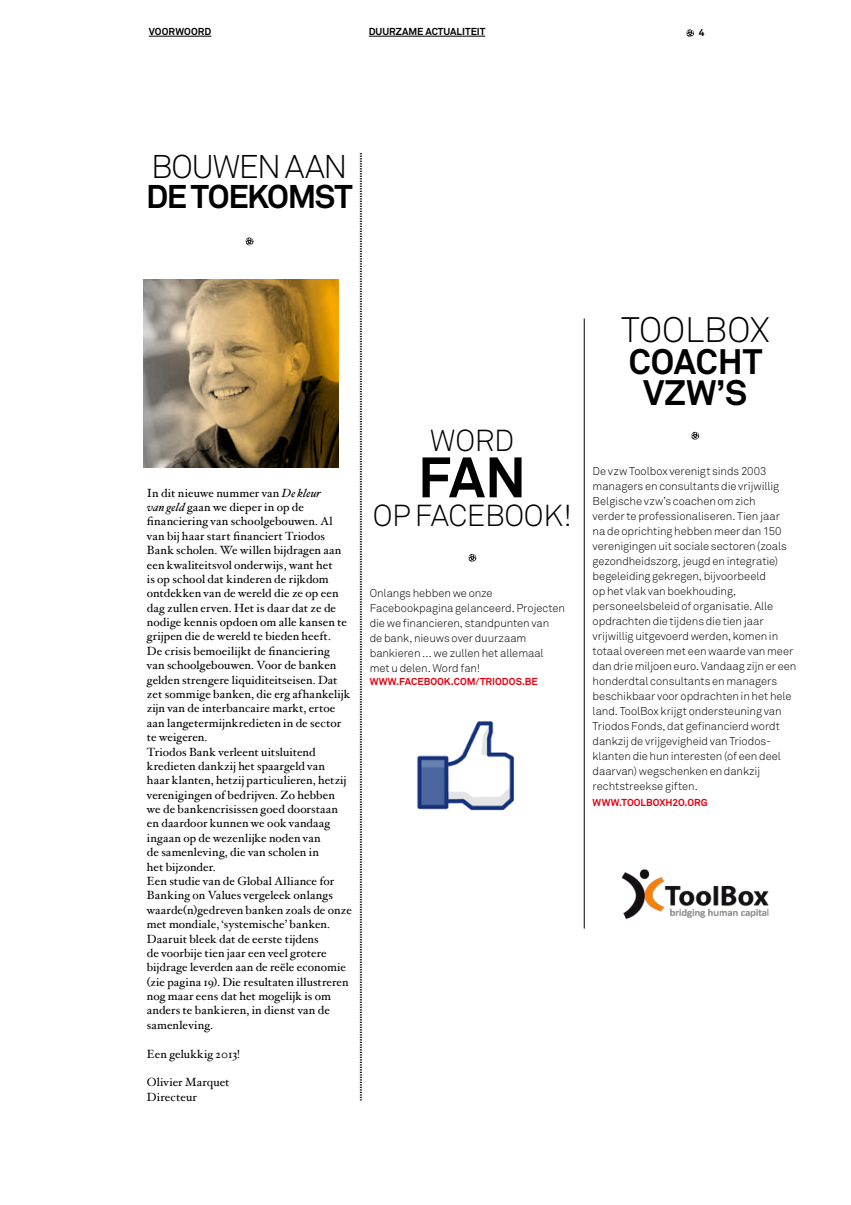
<style>
.page{position:relative;width:851px;height:1205px;background:#fff}
.page>*{position:absolute;margin:0;border:0;box-sizing:border-box;transform-origin:0 0}
.t1{font:700 56.25px "Akkurat";color:#000}
.t2{font:700 35px/31.2px "Akkurat";color:#000;text-align:center}
.t3{font:300 35px "Akkurat";color:#000}
.t4{font:700 32.5px "Akkurat";letter-spacing:-.04em;color:#000}
.t5{font:300 32.5px "Akkurat";letter-spacing:-.045em;color:#000}
.t6{font:300 30px "Akkurat";letter-spacing:-.01em;color:#000}
.t7{font:11.88px/14.4px "Hoefler Text";color:#000}
.t8{font:300 11.25px/15px "Akkurat";letter-spacing:-.005em;color:#000}
.t9{font:700 10px "Akkurat";color:#e3000f}
.t10{font:700 10px "Akkurat";color:#000}
.s1{font-style:italic}
</style>
<div class="page">
<svg style="left:686px;top:29px;width:7px;height:8px"></svg>
<hr style="left:149px;top:36px;width:62px;height:1px;background:#000">
<hr style="left:369px;top:36px;width:116px;height:1px;background:#000">
<svg style="left:360px;top:153px;width:2px;height:947px"></svg>
<svg style="left:245px;top:237px;width:8px;height:8px"></svg>
<hr style="left:584px;top:318px;width:1px;height:610px;background:#000">
<svg style="left:468px;top:554px;width:8px;height:8px"></svg>
<svg style="left:691px;top:432px;width:8px;height:8px"></svg>
<img style="left:621px;top:869px;width:148px;height:51px">
<img style="left:417px;top:721px;width:98px;height:90px">
<img style="left:143px;top:279px;width:195px;height:189px">
<p class="t10" style="left:149px;top:25px;width:8px">VOORWOORD</p>
<p class="t10" style="left:369px;top:25px;width:8px">DUURZAME</p>
<p class="t10" style="left:425px;top:25px;width:7px">ACTUALITEIT</p>
<p class="t10" style="left:698px;top:26px;width:7px">4</p>
<h3 class="t5" style="left:151px;top:147px;width:198px">BOUWEN AAN</h3>
<h3 class="t4" style="left:146px;top:176px;width:208px">DE TOEKOMST</h3>
<p class="t7" style="left:147px;top:485px;width:206px">In dit nieuwe nummer van <span class="s1">De kleur<br>van geld</span> gaan we dieper in op de financiering van schoolgebouwen. Al van bij haar start financiert Triodos Bank scholen. We willen bijdragen aan een kwaliteitsvol onderwijs, want het<br>is op school dat kinderen de rijkdom ontdekken van de wereld die ze op een dag zullen erven. Het is daar dat ze de nodige kennis opdoen om alle kansen te grijpen die de wereld te bieden heeft.<br>De crisis bemoeilijkt de financiering<br>van schoolgebouwen. Voor de banken gelden strengere liquiditeitseisen. Dat zet sommige banken, die erg afhankelijk zijn van de interbancaire markt, ertoe aan langetermijnkredieten in de sector te weigeren.<br>Triodos Bank verleent uitsluitend kredieten dankzij het spaargeld van<br>haar klanten, hetzij particulieren, hetzij verenigingen of bedrijven. Zo hebben<br>we de bankencrisissen goed doorstaan en daardoor kunnen we ook vandaag ingaan op de wezenlijke noden van<br>de samenleving, die van scholen in<br>het bijzonder.<br>Een studie van de Global Alliance for Banking on Values vergeleek onlangs waarde(n)gedreven banken zoals de onze met mondiale, ‘systemische’ banken.<br>Daaruit bleek dat de eerste tijdens<br>de voorbije tien jaar een veel grotere bijdrage leverden aan de reële economie (zie pagina 19). Die resultaten illustreren nog maar eens dat het mogelijk is om anders te bankieren, in dienst van de samenleving.</p>
<p class="t7" style="left:147px;top:1046px;width:95px">Een gelukkig 2013!</p>
<p class="t7" style="left:147px;top:1075px;width:84px">Olivier Marquet<br>Directeur</p>
<h3 class="t6" style="left:430px;top:423px;width:86px">WORD</h3>
<h1 class="t1" style="left:418px;top:442px;width:110px">FAN</h1>
<h3 class="t6" style="left:372px;top:498px;width:201px">OP FACEBOOK!</h3>
<p class="t8" style="left:370px;top:585px;width:197px">Onlangs hebben we onze<br>Facebookpagina gelanceerd. Projecten die we financieren, standpunten van<br>de bank, nieuws over duurzaam bankieren … we zullen het allemaal met u delen. Word fan!</p>
<p class="t9" style="left:370px;top:675px;width:10px">WWW</p>
<p class="t9" style="left:396px;top:675px;width:11px">.FACEBOOK</p>
<p class="t9" style="left:451px;top:675px;width:11px">.COM</p>
<p class="t9" style="left:475px;top:675px;width:12px">/TRIODOS</p>
<p class="t9" style="left:522px;top:675px;width:10px">.BE</p>
<h2 class="t3" style="left:621px;top:309px;width:150px">TOOLBOX</h2>
<h2 class="t2" style="left:628px;top:346px;width:135px">COACHT<br>VZW’S</h2>
<p class="t8" style="left:592px;top:464px;width:205px">De vzw Toolbox verenigt sinds 2003 managers en consultants die vrijwillig Belgische vzw’s coachen om zich<br>verder te professionaliseren. Tien jaar<br>na de oprichting hebben meer dan 150 verenigingen uit sociale sectoren (zoals gezondheidszorg, jeugd en integratie) begeleiding gekregen, bijvoorbeeld<br>op het vlak van boekhouding, personeelsbeleid of organisatie. Alle opdrachten die tijdens die tien jaar vrijwillig uitgevoerd werden, komen in totaal overeen met een waarde van meer dan drie miljoen euro. Vandaag zijn er een honderdtal consultants en managers beschikbaar voor opdrachten in het hele land. ToolBox krijgt ondersteuning van Triodos Fonds, dat gefinancierd wordt dankzij de vrijgevigheid van Triodos&shy;klanten die hun interesten (of een deel daarvan) wegschenken en dankzij rechtstreekse giften.</p>
<p class="t9" style="left:592px;top:796px;width:10px">WWW</p>
<p class="t9" style="left:619px;top:796px;width:10px">.TOOLBO</p>
<p class="t9" style="left:659px;top:796px;width:36px">XH2O.ORG</p>
</div>
